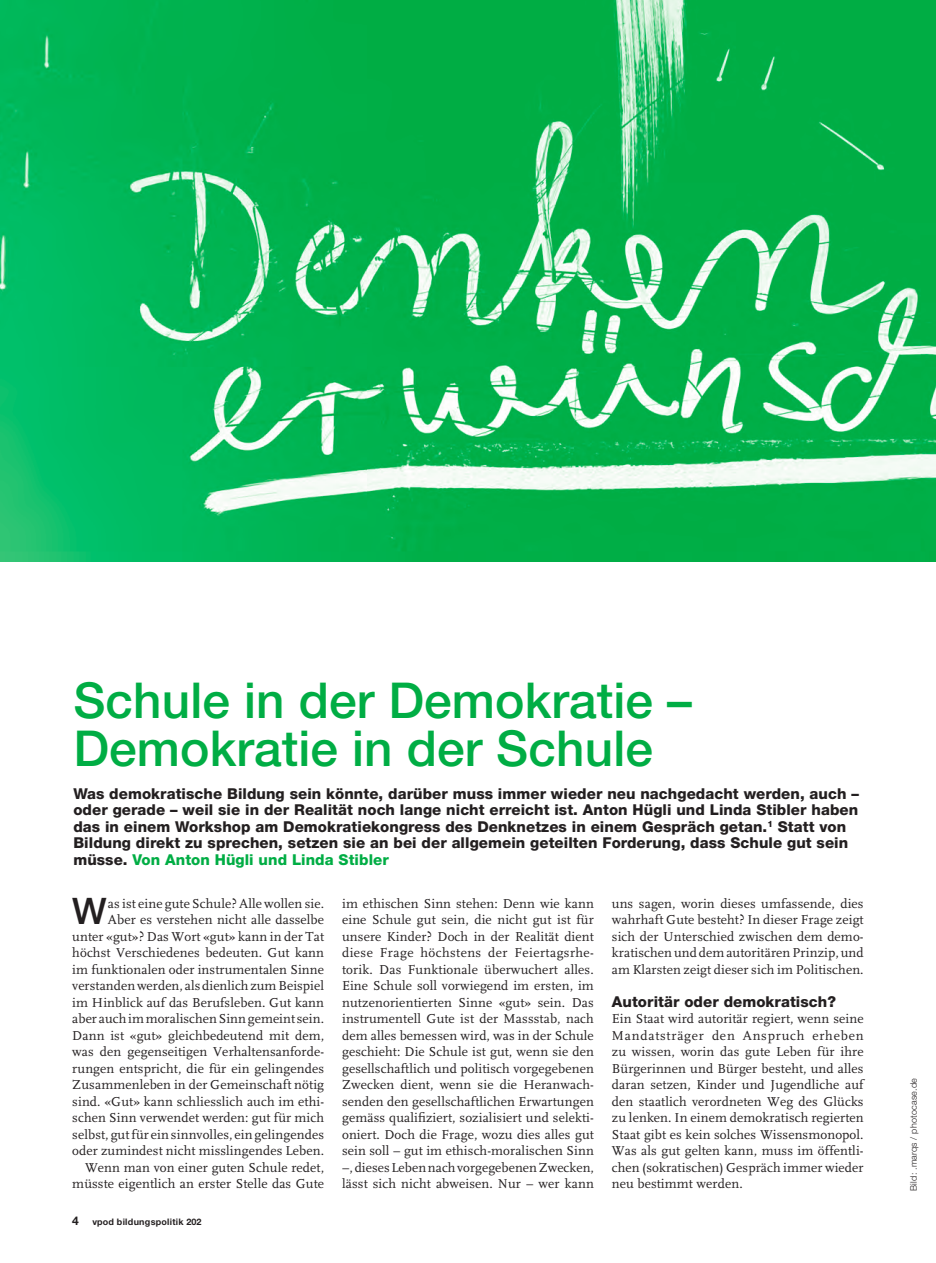
<style>
.page{position:relative;width:936px;height:1263px;background:#fff}
.page>*{position:absolute;margin:0;border:0;box-sizing:border-box;transform-origin:0 0}
.Titel_65_Helvetica_3{font:500 49.5px/48px "Helvetica Neue LT Std";letter-spacing:.005em;color:#00ad44}
.Block_Drop_Cap{font:500 36.6px "Helvetica Neue LT Std";color:#231f20}
.Vorspann_85_H_10{font:800 15px/16.5px "Helvetica Neue LT Std";letter-spacing:.005em;color:#231f20}
.Z-Titel_85_H_10{font:800 15px "Helvetica Neue LT Std";letter-spacing:.005em;color:#231f20}
.Block_Scala_9pt_einz{font:13.5px/16.5px "FF Scala";letter-spacing:.01em;color:#231f20;text-align:justify}
.Block_Drop_Cap-2{font:13.5px/16.5px "FF Scala";letter-spacing:.01em;color:#231f20;text-align:right}
.Block_Scala_9pt{font:13.5px/16.5px "FF Scala";letter-spacing:.01em;color:#231f20;text-align:justify}
.Credit_vertical_45_H{font:300 9px "Helvetica Neue LT Std";letter-spacing:.02em;color:#231f20}
.t1{font:700 9px "Helvetica Neue LT Std";letter-spacing:.03em;color:#231f20}
.s1{color:#00ad44}
.s2{font-size:12px}
</style>
<div class="page">
<img style="left:0;top:0;width:935px;height:561px">
<p class="Titel_65_Helvetica_3" style="left:73px;top:676px;width:620px">Schule in der Demokratie –<br>Demokratie in der Schule</p>
<p class="Vorspann_85_H_10" style="left:73px;top:785px;width:787px">Was demokratische Bildung sein könnte, darüber muss immer wieder neu nachgedacht werden, auch – oder gerade – weil sie in der Realität noch lange nicht erreicht ist. Anton Hügli und Linda Stibler haben das in einem Workshop am Demokratiekongress des Denknetzes in einem Gespräch getan.<sup>1</sup> Statt von Bildung direkt zu sprechen, setzen sie an bei der allgemein geteilten Forderung, dass Schule gut sein müsse. <span class="s1">Von Anton Hügli und Linda Stibler</span></p>
<p class="Block_Drop_Cap-2" style="left:72px;top:895px;width:253px">as ist eine gute Schule? Alle wollen sie.<br>Aber es verstehen nicht alle dasselbe<br>unter «gut»? Das Wort «gut» kann in der Tat höchst Verschiedenes bedeuten. Gut kann im funktionalen oder instrumentalen Sinne verstanden werden, als dienlich zum Beispiel im Hinblick auf das Berufsleben. Gut kann aber auch im moralischen Sinn gemeint sein.<br>Dann ist «gut» gleichbedeutend mit dem, was den gegenseitigen Verhaltensanforde&shy;rungen entspricht, die für ein gelingendes Zusammenleben in der Gemeinschaft nötig sind. «Gut» kann schliesslich auch im ethi&shy;schen Sinn verwendet werden: gut für mich selbst, gut für ein sinnvolles, ein gelingendes oder zumindest nicht misslingendes Leben.</p>
<p class="Block_Scala_9pt_einz" style="left:72px;top:1159px;width:253px;text-align:right">Wenn man von einer guten Schule redet, müsste eigentlich an erster Stelle das Gute</p>
<p class="Block_Drop_Cap" style="left:72px;top:889px;width:36px">W</p>
<p class="t1" style="left:72px;top:1216px;width:131px"><span class="s2">4</span> vpod bildungspolitik 202</p>
<p class="Block_Scala_9pt_einz" style="left:342px;top:895px;width:253px">im ethischen Sinn stehen: Denn wie kann eine Schule gut sein, die nicht gut ist für unsere Kinder? Doch in der Realität dient diese Frage höchstens der Feiertagsrhe&shy;torik. Das Funktionale überwuchert alles.<br>Eine Schule soll vorwiegend im ersten, im nutzenorientierten Sinne «gut» sein. Das instrumentell Gute ist der Massstab, nach dem alles bemessen wird, was in der Schule geschieht: Die Schule ist gut, wenn sie den gesellschaftlich und politisch vorgegebenen Zwecken dient, wenn sie die Heranwach&shy;senden den gesellschaftlichen Erwartungen gemäss qualifiziert, sozialisiert und selekti&shy;oniert. Doch die Frage, wozu dies alles gut sein soll – gut im ethisch-moralischen Sinn –, dieses Leben nach vorgegebenen Zwecken, lässt sich nicht abweisen. Nur – wer kann</p>
<p class="Block_Scala_9pt_einz" style="left:612px;top:895px;width:253px">uns sagen, worin dieses umfassende, dies wahrhaft Gute besteht? In dieser Frage zeigt sich der Unterschied zwischen dem demo&shy;kratischen und dem autoritären Prinzip, und am Klarsten zeigt dieser sich im Politischen.</p>
<p class="Z-Titel_85_H_10" style="left:612px;top:992px;width:226px">Autoritär oder demokratisch?</p>
<p class="Block_Scala_9pt" style="left:612px;top:1011px;width:253px">Ein Staat wird autoritär regiert, wenn seine Mandatsträger den Anspruch erheben zu wissen, worin das gute Leben für ihre Bürgerinnen und Bürger besteht, und alles daran setzen, Kinder und Jugendliche auf den staatlich verordneten Weg des Glücks zu lenken. In einem demokratisch regierten Staat gibt es kein solches Wissensmonopol.<br>Was als gut gelten kann, muss im öffentli&shy;chen (sokratischen) Gespräch immer wieder neu bestimmt werden.</p>
<p class="Credit_vertical_45_H" style="left:908px;top:1191px;width:114px;rotate:-90deg">Bild: .marqs / photocase.de</p>
</div>
